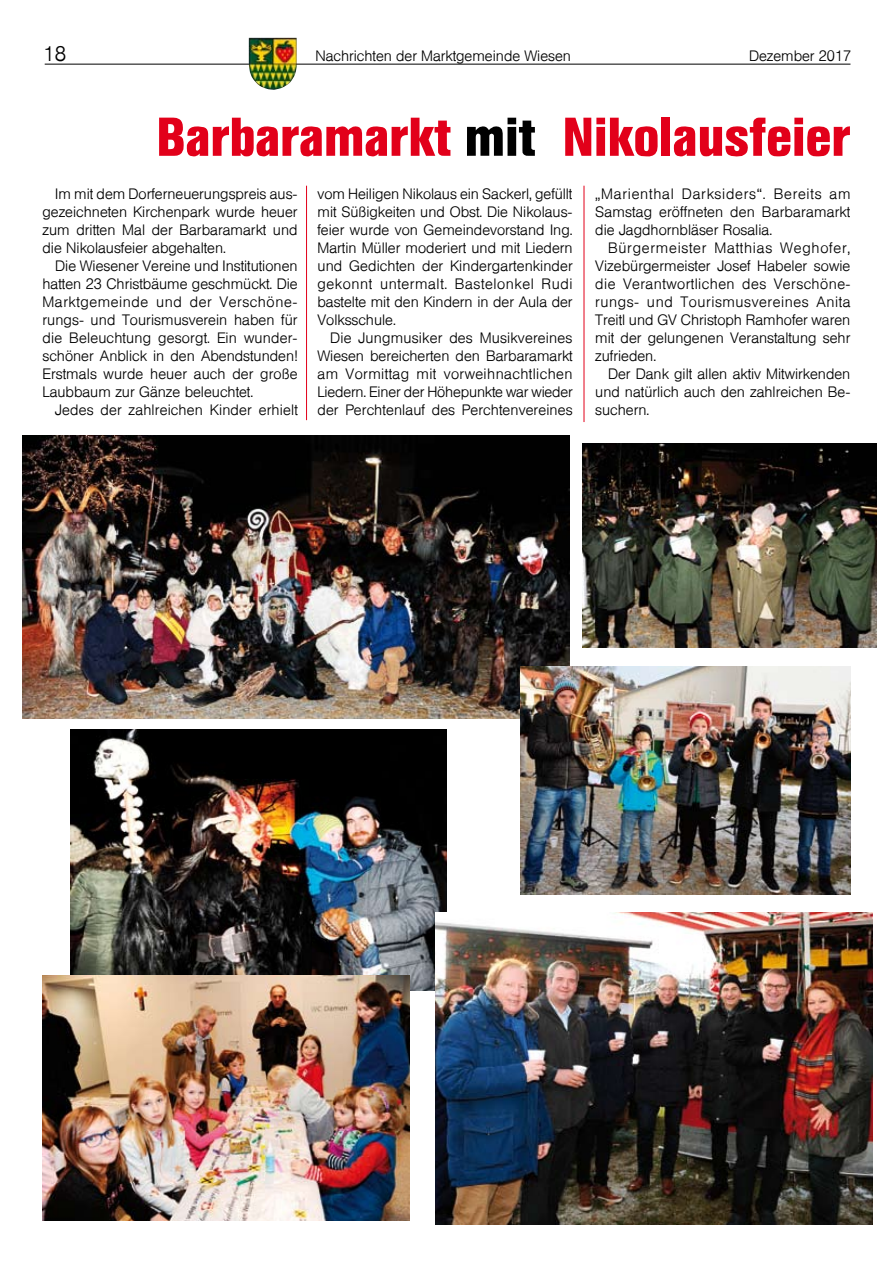
<style>
.page{position:relative;width:893px;height:1263px;background:#fff}
.page>*{position:absolute;margin:0;border:0;box-sizing:border-box;transform-origin:0 0}
.t1{font:700 54px "Helvetica Condensed BQ";color:#e2001a}
.t2{font:300 21px "Helvetica BQ";color:#000}
.t3{font:300 15px/18px "Helvetica BQ";color:#000;text-align:justify}
.s1{color:#000}
</style>
<div class="page">
<hr style="left:45px;top:64px;width:805px;height:1px;background:#000">
<img style="left:249px;top:38px;width:48px;height:52px">
<hr style="left:306px;top:186px;width:1px;height:234px;background:#e2001a">
<hr style="left:584px;top:186px;width:1px;height:236px;background:#e2001a">
<img style="left:23px;top:436px;width:547px;height:283px">
<img style="left:70px;top:729px;width:376px;height:262px">
<img style="left:43px;top:976px;width:367px;height:244px">
<img style="left:583px;top:443px;width:293px;height:204px">
<img style="left:521px;top:666px;width:329px;height:228px">
<img style="left:436px;top:912px;width:436px;height:312px">
<h2 class="t2" style="left:43px;top:42px;width:24px">18</h2>
<p class="t3" style="left:315px;top:48px;width:257px">Nachrichten der Marktgemeinde Wiesen</p>
<p class="t3" style="left:749px;top:48px;width:104px">Dezember 2017</p>
<h1 class="t1" style="left:156px;top:106px;width:696px">Barbaramarkt <span class="s1">mit</span> Nikolausfeier</h1>
<p class="t3" style="left:43px;top:186px;width:257px;text-indent:13px">Im mit dem Dorferneuerungspreis aus&shy;gezeichneten Kirchenpark wurde heuer zum dritten Mal der Barbaramarkt und die Nikolausfeier abgehalten.</p>
<p class="t3" style="left:43px;top:258px;width:257px;text-indent:13px">Die Wiesener Vereine und Institutionen hatten 23 Christbäume geschmückt. Die Marktgemeinde und der Verschöne&shy;rungs- und Tourismusverein haben für die Beleuchtung gesorgt. Ein wunder&shy;schöner Anblick in den Abendstunden!<br>Erstmals wurde heuer auch der große Laubbaum zur Gänze beleuchtet.</p>
<p class="t3" style="left:55px;top:402px;width:244px">Jedes der zahlreichen Kinder erhielt</p>
<p class="t3" style="left:595px;top:185px;width:257px">„Marienthal Darksiders“. Bereits am Samstag eröffneten den Barbaramarkt die Jagdhornbläser Rosalia.</p>
<p class="t3" style="left:595px;top:239px;width:257px;text-indent:13px">Bürgermeister Matthias Weghofer, Vizebürgermeister Josef Habeler sowie die Verantwortlichen des Verschöne&shy;rungs- und Tourismusvereines Anita Treitl und GV Christoph Ramhofer waren mit der gelungenen Veranstaltung sehr zufrieden.</p>
<p class="t3" style="left:595px;top:365px;width:257px;text-indent:13px">Der Dank gilt allen aktiv Mitwirkenden und natürlich auch den zahlreichen Be&shy;suchern.</p>
<p class="t3" style="left:317px;top:186px;width:257px">vom Heiligen Nikolaus ein Sackerl, gefüllt mit Süßigkeiten und Obst. Die Nikolaus&shy;feier wurde von Gemeindevorstand Ing.<br>Martin Müller moderiert und mit Liedern und Gedichten der Kindergartenkinder gekonnt untermalt. Bastelonkel Rudi bastelte mit den Kindern in der Aula der Volksschule.</p>
<p class="t3" style="left:317px;top:330px;width:257px;text-indent:13px">Die Jungmusiker des Musikvereines Wiesen bereicherten den Barbaramarkt am Vormittag mit vorweihnachtlichen Liedern. Einer der Höhepunkte war wieder der Perchtenlauf des Perchtenvereines</p>
</div>
